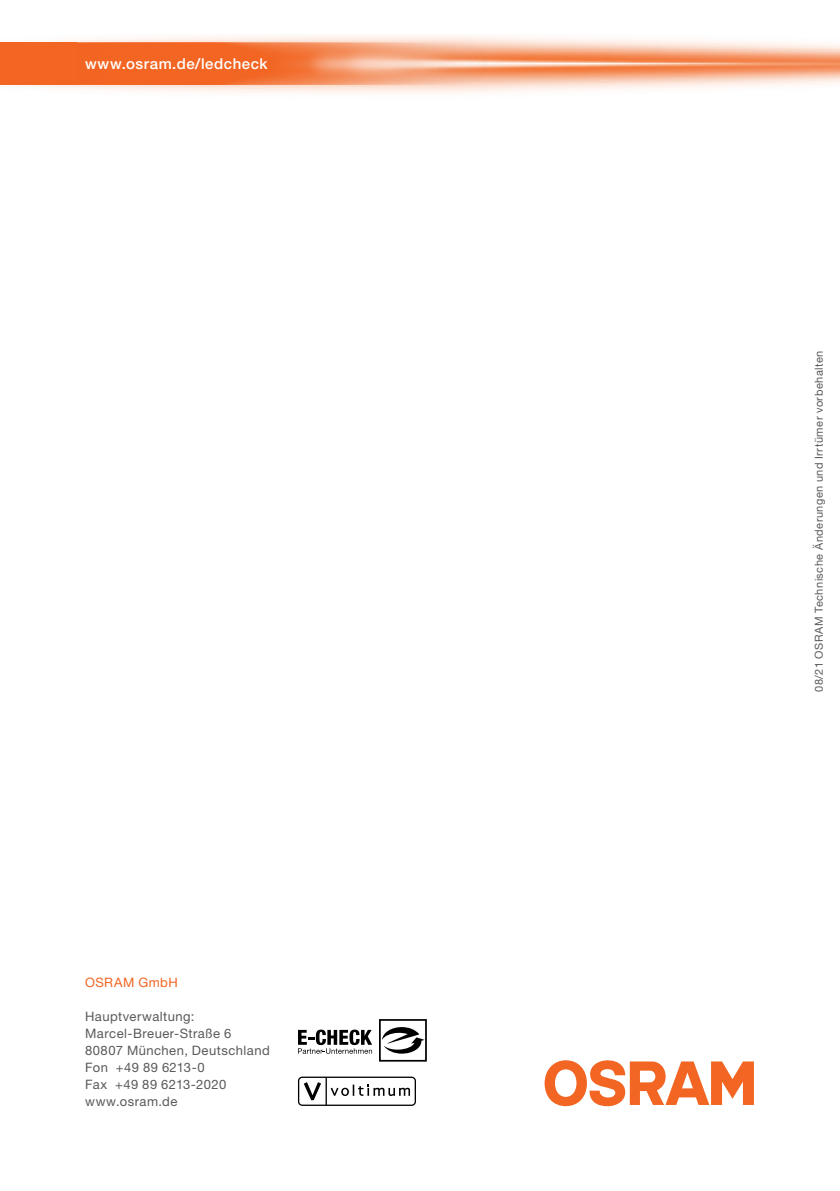
<style>
.page{position:relative;width:840px;height:1191px;background:#fff}
.page>*{position:absolute;margin:0;border:0;box-sizing:border-box;transform-origin:0 0}
.t1{font:500 15px "Helvetica Neue LT Pro";letter-spacing:.035em;color:#fff}
.t2{font:13px/17px "Helvetica Neue LT Pro";letter-spacing:.035em;color:#58595b}
.t3{font:13px "Helvetica Neue LT Pro";letter-spacing:.035em;color:#f26522}
.t4{font:11px "Helvetica Neue LT Pro";letter-spacing:.045em;color:#58595b}
</style>
<div class="page">
<svg style="left:25px;top:36px;width:814px;height:57px"></svg>
<div style="left:76px;top:42px;width:432px;height:43px;background:#f26522"></div>
<img style="left:250px;top:36px;width:36px;height:57px">
<img style="left:286px;top:35px;width:220px;height:58px">
<div style="left:0;top:42px;width:76px;height:43px;background:#f26522"></div>
<div style="left:379px;top:1019px;width:47px;height:42px;border:2px solid #000"></div>
<svg style="left:382px;top:1027px;width:42px;height:26px"></svg>
<svg style="left:298px;top:1029px;width:74px;height:24px"></svg>
<svg style="left:298px;top:1076px;width:118px;height:30px"></svg>
<svg style="left:544px;top:1060px;width:209px;height:46px"></svg>
<p class="t1" style="left:85px;top:54px;width:184px">www.osram.de/ledcheck</p>
<p class="t3" style="left:85px;top:974px;width:94px">OSRAM GmbH</p>
<p class="t2" style="left:85px;top:1007px;width:186px">Hauptverwaltung:<br>Marcel-Breuer-Straße 6<br>80807 München, Deutschland<br>Fon +49 89 6213-0<br>Fax +49 89 6213-2020 www.osram.de</p>
<p class="t4" style="left:811px;top:692px;width:342px;rotate:-90deg">08/21 OSRAM Technische Änderungen und Irrtümer vorbehalten</p>
</div>
